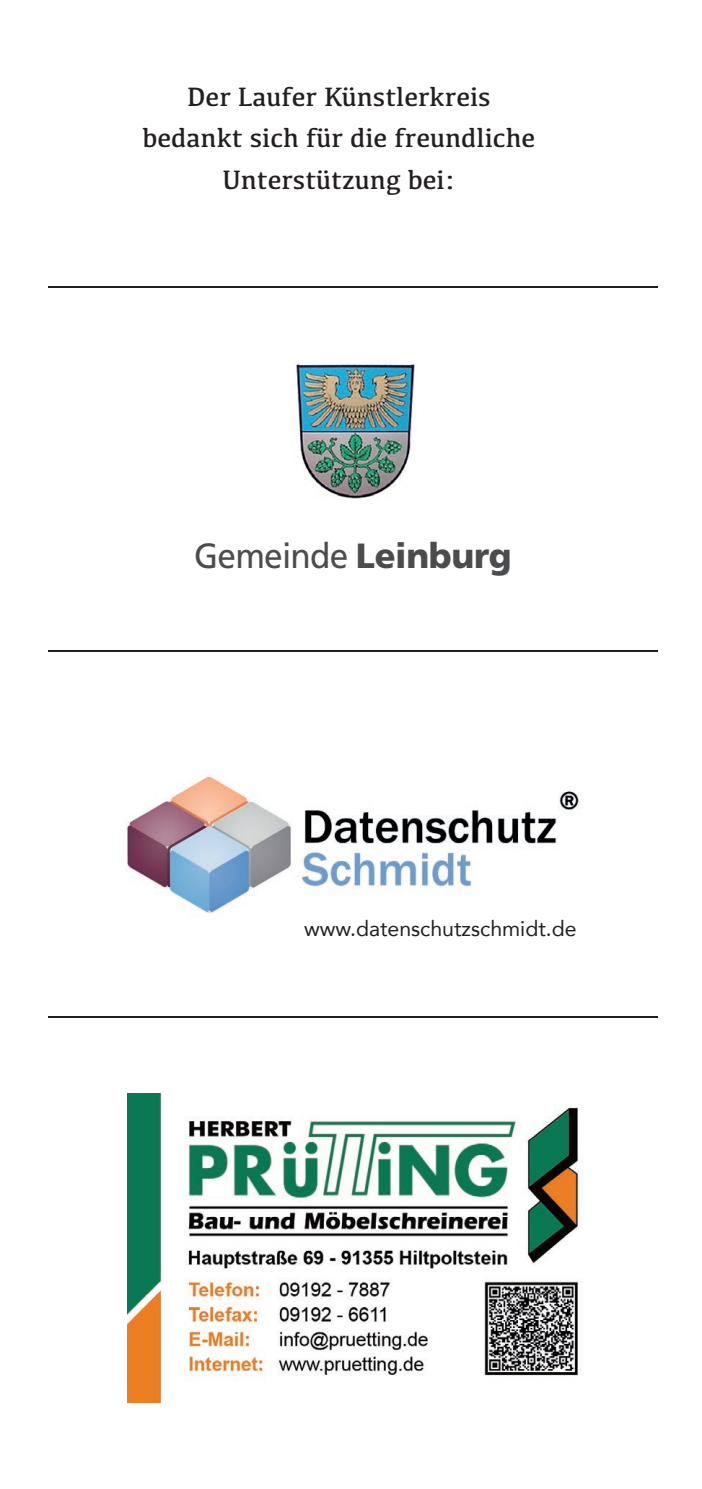
<style>
.page{position:relative;width:702px;height:1489px;background:#fff}
.page>*{position:absolute;margin:0;border:0;box-sizing:border-box;transform-origin:0 0}
.t1{font:35px "Frutiger";letter-spacing:-.025em;color:#4b4c4d;scale:.95 1}
.t2{font:27.5px/41.2px "Kefa";color:#231f20;text-align:center}
.t3{font:21.25px "Avenir";color:#231f20}
.s1{font-weight:900}
</style>
<div class="page">
<img style="left:296px;top:364px;width:119px;height:135px">
<hr style="left:48px;top:286px;width:609px;height:2px;background:#231f20">
<hr style="left:48px;top:651px;width:609px;height:1px;background:#231f20">
<hr style="left:48px;top:1015px;width:609px;height:2px;background:#231f20">
<img style="left:126px;top:776px;width:455px;height:138px">
<img style="left:127px;top:1093px;width:452px;height:309px">
<p class="t2" style="left:142px;top:75px;width:394px">Der Laufer Künstlerkreis bedankt sich für die freundliche<br>Unterstützung bei:</p>
<p class="t1" style="left:194px;top:535px;width:336px">Gemeinde <span class="s1">Leinburg</span></p>
<p class="t3" style="left:304px;top:911px;width:274px">www.datenschutzschmidt.de</p>
</div>
